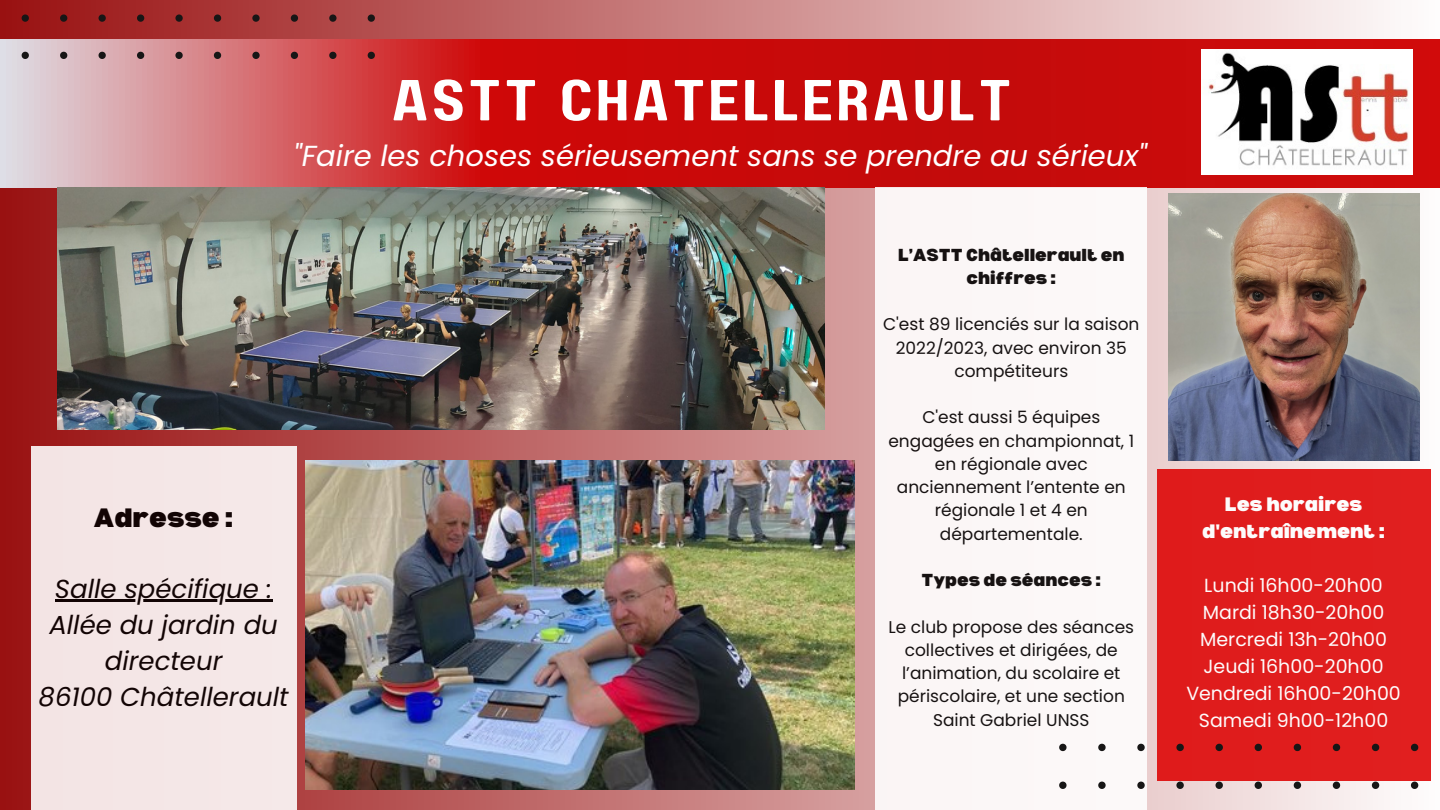
<style>
.page{position:relative;width:1440px;height:810px;background:#fff}
.page>*{position:absolute;margin:0;border:0;box-sizing:border-box;transform-origin:0 0}
.t1{font:57.7px "Paalalabas Display Wide BETA";letter-spacing:.04em;color:#fff}
.t2{font:italic 29px "Poppins";color:#fff}
.t3{font:italic 26px/36px "Poppins";color:#000;text-align:center}
.t4{font:900 26px "Bernoru";color:#000}
.t5{font:19px/27px "Poppins";color:#fff;text-align:center}
.t6{font:900 19px/27px "Bernoru";color:#fff;text-align:center}
.t7{font:17px/23.2px "Poppins";color:#000;text-align:center}
.t8{font:900 17px/23.2px "Bernoru";color:#000;text-align:center}
</style>
<div class="page">
<div style="left:0;top:0;width:1440px;height:810px;background:linear-gradient(to right,#9d1e1e,#fcf8f8)"></div>
<svg style="left:0;top:39px;width:1440px;height:148px;background:#cd2d2f"></svg>
<div style="left:875px;top:187px;width:272px;height:623px;background:#fbf7f7"></div>
<div style="left:1157px;top:469px;width:273px;height:312px;background:#e01d1d"></div>
<svg style="left:1059px;top:729px;width:359px;height:73px"></svg>
<div style="left:31px;top:447px;width:265px;height:363px;background:#f4e6e6"></div>
<hr style="left:55px;top:599px;width:217px;height:3px;background:#000">
<svg style="left:22px;top:0;width:353px;height:71px;background:#b75557"></svg>
<img style="left:1201px;top:50px;width:212px;height:124px">
<img style="left:1168px;top:193px;width:251px;height:268px">
<img style="left:306px;top:461px;width:548px;height:329px">
<img style="left:57px;top:187px;width:767px;height:242px">
<p class="t1" style="left:391px;top:77px;width:623px">ASTT CHÂTELLERAULT</p>
<p class="t2" style="left:293px;top:136px;width:855px">"Faire les choses sérieusement sans se prendre au sérieux"</p>
<h3 class="t4" style="left:94px;top:503px;width:141px">Adresse :</h3>
<h3 class="t3" style="left:39px;top:571px;width:252px">Salle spécifique :<br>Allée du jardin du directeur<br>86100 Châtellerault</h3>
<p class="t8" style="left:898px;top:242px;width:228px">L’ASTT Châtellerault en chiffres :</p>
<p class="t7" style="left:883px;top:313px;width:258px">C'est 89 licenciés sur la saison<br>2022/2023, avec environ 35 compétiteurs</p>
<p class="t7" style="left:888px;top:406px;width:247px">C'est aussi 5 équipes engagées en championnat, 1 en régionale avec anciennement l’entente en régionale 1 et 4 en départementale.</p>
<p class="t8" style="left:922px;top:568px;width:181px">Types de séances :</p>
<p class="t7" style="left:888px;top:615px;width:247px">Le club propose des séances collectives et dirigées, de l’animation, du scolaire et périscolaire, et une section<br>Saint Gabriel UNSS</p>
<p class="t6" style="left:1202px;top:490px;width:185px">Les horaires d'entraînement :</p>
<p class="t5" style="left:1186px;top:571px;width:216px">Lundi 16h00-20h00<br>Mardi 18h30-20h00<br>Mercredi 13h-20h00<br>Jeudi 16h00-20h00<br>Vendredi 16h00-20h00<br>Samedi 9h00-12h00</p>
</div>
